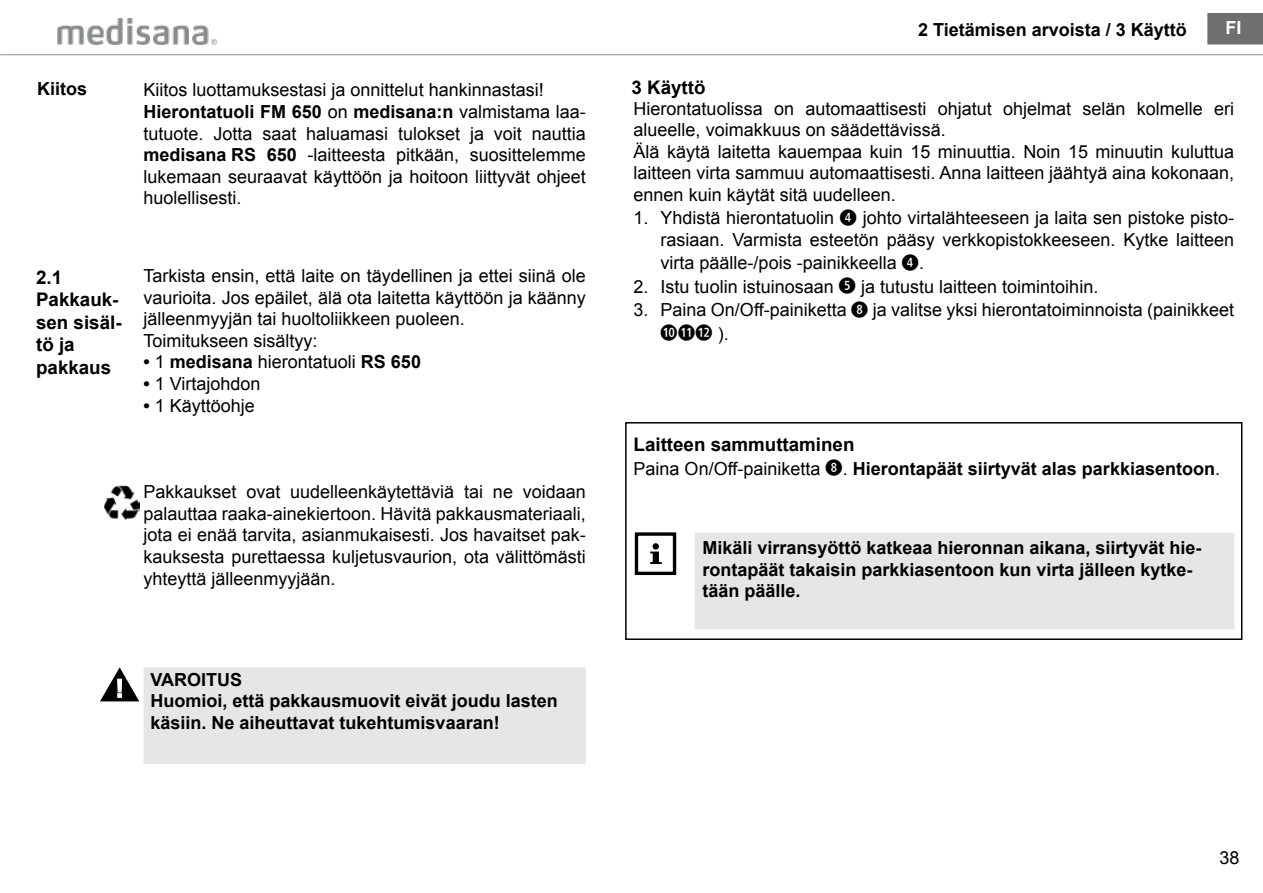
<style>
.page{position:relative;width:1263px;height:893px;background:#fff}
.page>*{position:absolute;margin:0;border:0;box-sizing:border-box;transform-origin:0 0}
.t1{font:19.5px "pkt frut Regular";color:#000}
.t2{font:700 18.75px/22.5px "Arial";color:#000}
.t3{font:18px/21.6px "Arial";color:#000}
.t4{font:700 18px/21.6px "Arial";color:#000}
.t5{font:700 18px "Arial";color:#fff}
.s1{font-weight:700}
.s2{font-weight:400}
.s3{font-family:"pkt frut Regular";font-size:19.5px}
.s4{font-family:"Arial";font-size:18px}
.s5{font-family:"pkt frut Regular";font-weight:400;font-size:19.5px}
</style>
<div class="page">
<img style="left:58px;top:19px;width:159px;height:25px">
<hr style="left:0;top:54px;width:1263px;height:1px;background:#9d9d9c">
<img style="left:104px;top:486px;width:35px;height:34px">
<div style="left:143px;top:667px;width:443px;height:97px;background:#e6e6e6"></div>
<svg style="left:100px;top:667px;width:39px;height:34px"></svg>
<div style="left:1208px;top:14px;width:54px;height:30px;background:#706f6f"></div>
<div style="left:1207px;top:13px;width:56px;height:31px;border:2px solid #706f6f"></div>
<div style="left:694px;top:533px;width:540px;height:96px;background:#e6e6e6"></div>
<div style="left:635px;top:532px;width:41px;height:43px;border:3px solid #000"></div>
<div style="left:652px;top:543px;width:7px;height:7px;background:#000;border-radius:50%"></div>
<svg style="left:650px;top:551px;width:12px;height:13px"></svg>
<div style="left:625px;top:422px;width:617px;height:218px;border:2px solid #000"></div>
<p class="t4" style="left:37px;top:79px;width:52px">Kiitos</p>
<p class="t3" style="left:144px;top:80px;width:444px">Kiitos luottamuksestasi ja onnittelut hankinnastasi!<br><span class="s1">Hierontatuoli FM 650</span> on <span class="s1">medisana:n</span> valmistama laa&shy;tutuote. Jotta saat haluamasi tulokset ja voit nauttia <span class="s1">medisana RS 650</span> -laitteesta pitkään, suosittelemme lukemaan seuraavat käyttöön ja hoitoon liittyvät ohjeet huolellisesti.</p>
<p class="t2" style="left:36px;top:266px;width:87px">2.1<br>Pakkauk&shy;sen sisäl&shy;tö ja pakkaus</p>
<p class="t3" style="left:144px;top:265px;width:444px">Tarkista ensin, että laite on täydellinen ja ettei siinä ole vaurioita. Jos epäilet, älä ota laitetta käyttöön ja käänny jälleenmyyjän tai huoltoliikkeen puoleen.<br>Toimitukseen sisältyy:</p>
<p class="t4" style="left:144px;top:352px;width:279px">• <span class="s2">1</span> medisana <span class="s2">hierontatuoli</span> RS 650</p>
<p class="t3" style="left:144px;top:373px;width:119px"><span class="s1">•</span> 1 Virtajohdon</p>
<p class="t3" style="left:144px;top:395px;width:113px"><span class="s1">•</span> 1 Käyttöohje</p>
<p class="t3" style="left:144px;top:481px;width:444px;text-align:justify">Pakkaukset ovat uudelleenkäytettäviä tai ne voidaan palauttaa raaka-ainekiertoon. Hävitä pakkausmateriaali, jota ei enää tarvita, asianmukaisesti. Jos havaitset pak&shy;kauksesta purettaessa kuljetusvaurion, ota välittömästi yhteyttä jälleenmyyjään.</p>
<p class="t4" style="left:151px;top:669px;width:409px">VAROITUS<br>Huomioi, että pakkausmuovit eivät joudu lasten käsiin. Ne aiheuttavat tukehtumisvaaran!</p>
<p class="t4" style="left:918px;top:19px;width:270px">2 Tietämisen arvoista / 3 Käyttö</p>
<p class="t5" style="left:1225px;top:15px;width:18px">FI</p>
<p class="t2" style="left:631px;top:77px;width:75px">3 Käyttö</p>
<p class="t3" style="left:634px;top:98px;width:602px">Hierontatuolissa on automaattisesti ohjatut ohjelmat selän kolmelle eri alueelle, voimakkuus on säädettävissä.<br>Älä käytä laitetta kauempaa kuin 15 minuuttia. Noin 15 minuutin kuluttua laitteen virta sammuu automaattisesti. Anna laitteen jäähtyä aina kokonaan, ennen kuin käytät sitä uudelleen.</p>
<p class="t3" style="left:634px;top:207px;width:602px;text-align:right">1. Yhdistä hierontatuolin <span class="s3">4</span> johto virtalähteeseen ja laita sen pistoke pisto&shy;rasiaan. Varmista esteetön pääsy verkkopistokkeeseen. Kytke laitteen</p>
<p class="t3" style="left:661px;top:252px;width:265px">virta päälle-/pois -painikkeella <span class="s3">4</span>.</p>
<p class="t3" style="left:634px;top:276px;width:466px">2. Istu tuolin istuinosaan <span class="s3">5</span> ja tutustu laitteen toimintoihin.</p>
<p class="t3" style="left:634px;top:299px;width:602px">3. Paina On/Off-painiketta <span class="s3">8</span> ja valitse yksi hierontatoiminnoista (painikkeet</p>
<p class="t1" style="left:661px;top:323px;width:70px">0qw <span class="s4">).</span></p>
<p class="t2" style="left:634px;top:434px;width:222px">Laitteen sammuttaminen</p>
<p class="t4" style="left:634px;top:458px;width:588px"><span class="s2">Paina On/Off-painiketta</span> <span class="s5">8</span><span class="s2">.</span> Hierontapäät siirtyvät alas parkkiasentoon<span class="s2">.</span></p>
<p class="t4" style="left:702px;top:538px;width:501px">Mikäli virransyöttö katkeaa hieronnan aikana, siirtyvät hie&shy;rontapäät takaisin parkkiasentoon kun virta jälleen kytke&shy;tään päälle.</p>
<p class="t3" style="left:1219px;top:847px;width:22px">38</p>
</div>
